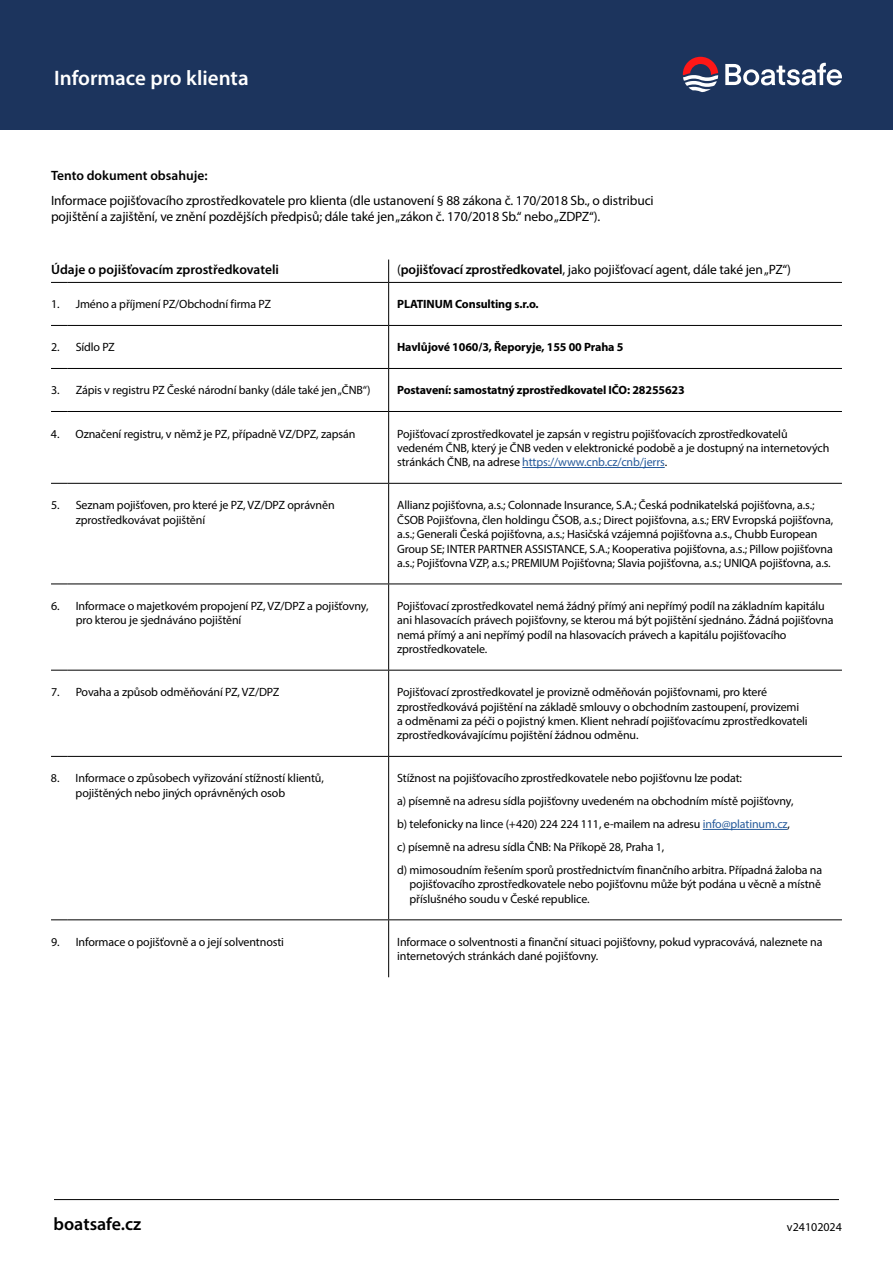
<style>
.page{position:relative;width:893px;height:1263px;background:#fff}
.page>*{position:absolute;margin:0;border:0;box-sizing:border-box;transform-origin:0 0}
.t1{font:600 21px "Myriad Pro";color:#fff}
.t2{font:600 18px "Myriad Pro";color:#000}
.t3{font:13.5px/16.2px "Myriad Pro";letter-spacing:-.01em;color:#000}
.t4{font:600 13.5px "Myriad Pro";color:#000}
.t5{font:12px/14.4px "Myriad Pro";letter-spacing:-.01em;color:#000}
.t6{font:700 12px "Myriad Pro";letter-spacing:-.01em;color:#000}
.s1{font-weight:600}
.s2{color:#275b9b}
</style>
<div class="page">
<svg style="left:388px;top:260px;width:1px;height:22px"></svg>
<svg style="left:51px;top:282px;width:16px;height:1px"></svg>
<hr style="left:67px;top:282px;width:322px;height:1px;background:#000">
<hr style="left:389px;top:282px;width:453px;height:1px;background:#000">
<hr style="left:388px;top:283px;width:1px;height:42px;background:#000">
<svg style="left:51px;top:325px;width:16px;height:1px"></svg>
<hr style="left:67px;top:325px;width:322px;height:1px;background:#000">
<hr style="left:389px;top:325px;width:453px;height:1px;background:#000">
<hr style="left:388px;top:326px;width:1px;height:42px;background:#000">
<svg style="left:51px;top:368px;width:16px;height:1px"></svg>
<hr style="left:67px;top:368px;width:322px;height:1px;background:#000">
<hr style="left:389px;top:368px;width:453px;height:1px;background:#000">
<hr style="left:388px;top:369px;width:1px;height:42px;background:#000">
<svg style="left:51px;top:411px;width:16px;height:1px"></svg>
<hr style="left:67px;top:411px;width:322px;height:1px;background:#000">
<hr style="left:389px;top:411px;width:453px;height:1px;background:#000">
<hr style="left:388px;top:412px;width:1px;height:71px;background:#000">
<svg style="left:51px;top:483px;width:16px;height:1px"></svg>
<hr style="left:67px;top:483px;width:322px;height:1px;background:#000">
<hr style="left:389px;top:483px;width:453px;height:1px;background:#000">
<hr style="left:388px;top:484px;width:1px;height:99px;background:#000">
<svg style="left:51px;top:583px;width:16px;height:1px"></svg>
<hr style="left:67px;top:583px;width:322px;height:1px;background:#000">
<hr style="left:389px;top:583px;width:453px;height:1px;background:#000">
<hr style="left:388px;top:584px;width:1px;height:86px;background:#000">
<svg style="left:51px;top:670px;width:16px;height:1px"></svg>
<hr style="left:67px;top:670px;width:322px;height:1px;background:#000">
<hr style="left:389px;top:670px;width:453px;height:1px;background:#000">
<hr style="left:388px;top:670px;width:1px;height:86px;background:#000">
<svg style="left:51px;top:756px;width:16px;height:1px"></svg>
<hr style="left:67px;top:756px;width:322px;height:1px;background:#000">
<hr style="left:389px;top:756px;width:453px;height:1px;background:#000">
<hr style="left:388px;top:757px;width:1px;height:162px;background:#000">
<svg style="left:51px;top:919px;width:16px;height:1px"></svg>
<hr style="left:67px;top:919px;width:322px;height:1px;background:#000">
<hr style="left:389px;top:919px;width:453px;height:1px;background:#000">
<hr style="left:388px;top:920px;width:1px;height:57px;background:#000">
<hr style="left:522px;top:467px;width:143px;height:1px;background:#275b9b">
<hr style="left:703px;top:829px;width:85px;height:1px;background:#275b9b">
<hr style="left:54px;top:1199px;width:785px;height:1px;background:#000">
<div style="left:0;top:0;width:893px;height:130px;background:#1c345d"></div>
<svg style="left:725px;top:63px;width:117px;height:23px"></svg>
<svg style="left:683px;top:57px;width:35px;height:35px"></svg>
<h1 class="t1" style="left:54px;top:65px;width:196px">Informace pro klienta</h1>
<p class="t4" style="left:51px;top:167px;width:158px">Tento dokument obsahuje:</p>
<p class="t3" style="left:51px;top:192px;width:604px">Informace pojišťovacího zprostředkovatele pro klienta (dle ustanovení § 88 zákona č. 170/2018 Sb., o distribuci pojištění a zajištění, ve znění pozdějších předpisů; dále také jen „zákon č. 170/2018 Sb.“ nebo „ZDPZ“).</p>
<p class="t4" style="left:51px;top:261px;width:229px">Údaje o pojišťovacím zprostředkovateli</p>
<p class="t3" style="left:397px;top:261px;width:395px">(<span class="s1">pojišťovací zprostředkovatel</span>, jako pojišťovací agent, dále také jen „PZ“)</p>
<p class="t5" style="left:51px;top:297px;width:222px">1. Jméno a příjmení PZ/Obchodní firma PZ</p>
<p class="t6" style="left:397px;top:297px;width:143px">PLATINUM Consulting s.r.o.</p>
<p class="t5" style="left:51px;top:340px;width:65px">2. Sídlo PZ</p>
<p class="t6" style="left:397px;top:340px;width:228px">Havlůjové 1060/3, Řeporyje, 155 00 Praha 5</p>
<p class="t5" style="left:51px;top:383px;width:321px">3. Zápis v registru PZ České národní banky (dále také jen „ČNB“)</p>
<p class="t6" style="left:397px;top:383px;width:289px">Postavení: samostatný zprostředkovatel IČO: 28255623</p>
<p class="t5" style="left:51px;top:426px;width:306px">4. Označení registru, v němž je PZ, případně VZ/DPZ, zapsán</p>
<p class="t5" style="left:397px;top:426px;width:434px">Pojišťovací zprostředkovatel je zapsán v registru pojišťovacích zprostředkovatelů vedeném ČNB, který je ČNB veden v elektronické podobě a je dostupný na internetových stránkách ČNB, na adrese <span class="s2">https://www.cnb.cz/cnb/jerrs</span>.</p>
<p class="t5" style="left:76px;top:498px;width:260px;text-indent:-25px">5. Seznam pojišťoven, pro které je PZ, VZ/DPZ oprávněn zprostředkovávat pojištění</p>
<p class="t5" style="left:397px;top:498px;width:438px">Allianz pojišťovna, a.s.; Colonnade Insurance, S.A.; Česká podnikatelská pojišťovna, a.s.; ČSOB Pojišťovna, člen holdingu ČSOB, a.s.; Direct pojišťovna, a.s.; ERV Evropská pojišťovna, a.s.; Generali Česká pojišťovna, a.s.; Hasičská vzájemná pojišťovna a.s., Chubb European Group SE; INTER PARTNER ASSISTANCE, S.A.; Kooperativa pojišťovna, a.s.; Pillow pojišťovna a.s.; Pojišťovna VZP, a.s.; PREMIUM Pojišťovna; Slavia pojišťovna, a.s.; UNIQA pojišťovna, a.s.</p>
<p class="t5" style="left:76px;top:598px;width:294px;text-indent:-25px">6. Informace o majetkovém propojení PZ, VZ/DPZ a pojišťovny, pro kterou je sjednáváno pojištění</p>
<p class="t5" style="left:397px;top:598px;width:438px">Pojišťovací zprostředkovatel nemá žádný přímý ani nepřímý podíl na základním kapitálu ani hlasovacích právech pojišťovny, se kterou má být pojištění sjednáno. Žádná pojišťovna nemá přímý a ani nepřímý podíl na hlasovacích právech a kapitálu pojišťovacího zprostředkovatele.</p>
<p class="t5" style="left:51px;top:685px;width:230px">7. Povaha a způsob odměňování PZ, VZ/DPZ</p>
<p class="t5" style="left:397px;top:685px;width:412px">Pojišťovací zprostředkovatel je provizně odměňován pojišťovnami, pro které zprostředkovává pojištění na základě smlouvy o obchodním zastoupení, provizemi a odměnami za péči o pojistný kmen. Klient nehradí pojišťovacímu zprostředkovateli zprostředkovávajícímu pojištění žádnou odměnu.</p>
<p class="t5" style="left:76px;top:771px;width:250px;text-indent:-25px">8. Informace o způsobech vyřizování stížností klientů, pojištěných nebo jiných oprávněných osob</p>
<p class="t5" style="left:397px;top:767px;width:426px;line-height:23px">Stížnost na pojišťovacího zprostředkovatele nebo pojišťovnu lze podat:<br>a) písemně na adresu sídla pojišťovny uvedeném na obchodním místě pojišťovny,<br>b) telefonicky na lince (+420) 224 224 111, e-mailem na adresu <span class="s2">info@platinum.cz</span>,<br>c) písemně na adresu sídla ČNB: Na Příkopě 28, Praha 1,<br>d) mimosoudním řešením sporů prostřednictvím finančního arbitra. Případná žaloba na</p>
<p class="t5" style="left:409px;top:877px;width:413px">pojišťovacího zprostředkovatele nebo pojišťovnu může být podána u věcně a místně příslušného soudu v České republice.</p>
<p class="t5" style="left:51px;top:934px;width:235px">9. Informace o pojišťovně a o její solventnosti</p>
<p class="t5" style="left:397px;top:934px;width:427px">Informace o solventnosti a finanční situaci pojišťovny, pokud vypracovává, naleznete na internetových stránkách dané pojišťovny.</p>
<h2 class="t2" style="left:54px;top:1212px;width:89px">boatsafe.cz</h2>
<p class="t5" style="left:787px;top:1219px;width:57px">v24102024</p>
</div>
